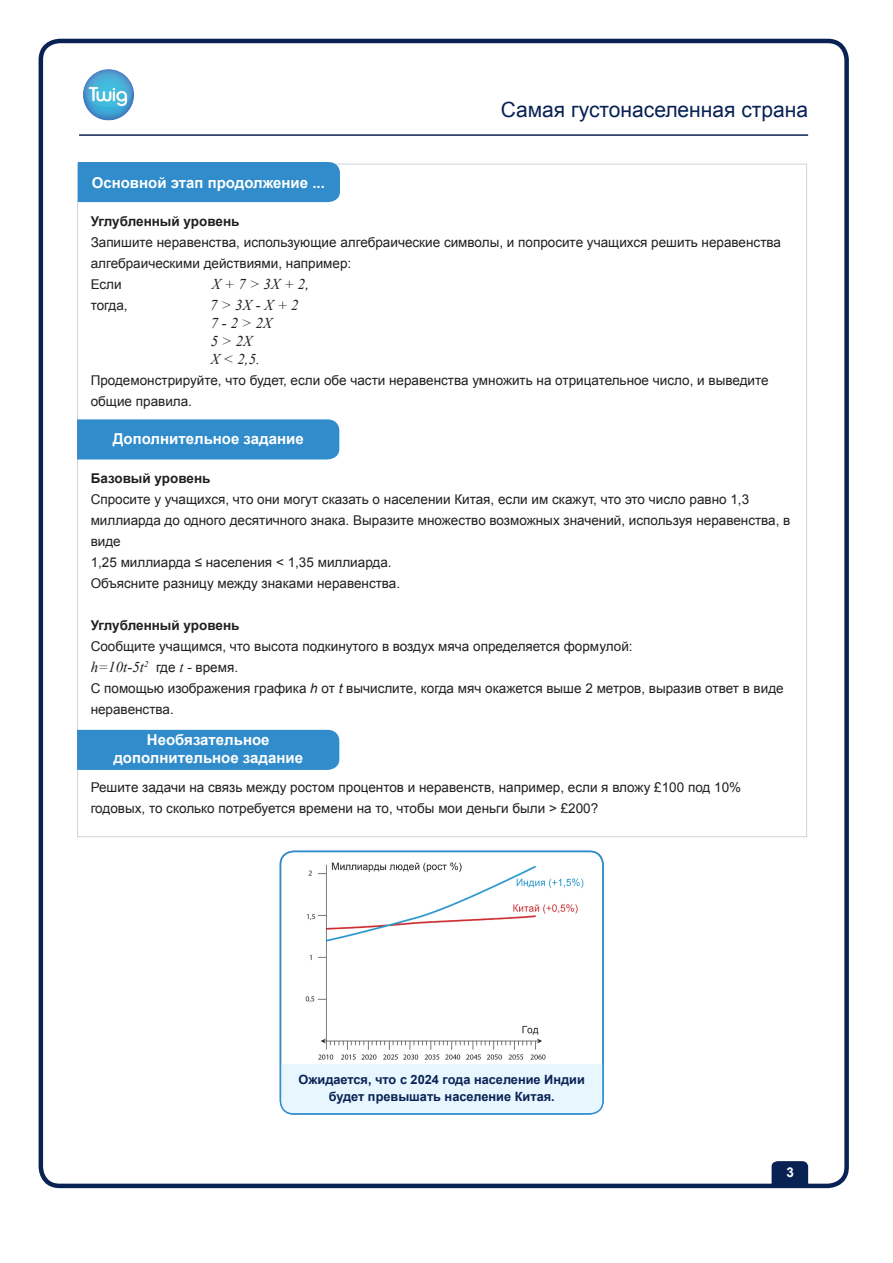
<style>
.page{position:relative;width:893px;height:1263px;background:#fff}
.page>*{position:absolute;margin:0;border:0;box-sizing:border-box;transform-origin:0 0}
.t1{font:21px "Arial";color:#092254}
.Subheads__in_blue_st{font:700 15px "Arial";color:#fff}
.Regular_paragraph{font:italic 15px "Times New Roman";color:#231f20}
.Regular_paragraph-2{font:13.5px/21px "Arial";color:#231f20}
.Regular_paragraph-3{font:700 13.5px "Arial";color:#231f20}
.t2{font:700 13.5px "Arial";color:#fff}
.image_captions{font:700 12.75px/16.5px "Arial";color:#092254;text-align:center}
.s1{font-family:"Times New Roman";font-style:italic;font-size:15px}
.s2{font-style:italic}
</style>
<div class="page">
<div style="left:39px;top:39px;width:810px;height:1149px;border:4px solid #092254;border-radius:19px"></div>
<hr style="left:79px;top:134px;width:729px;height:2px;background:#092254">
<img style="left:83px;top:69px;width:51px;height:52px">
<svg style="left:772px;top:1161px;width:36px;height:25px"></svg>
<div style="left:79px;top:419px;width:260px;height:40px;background:#308ccb"></div>
<div style="left:79px;top:730px;width:260px;height:40px;background:#308ccb"></div>
<img style="left:305px;top:862px;width:279px;height:198px">
<div style="left:280px;top:1064px;width:323px;height:50px;background:#e7f6ff"></div>
<div style="left:280px;top:851px;width:324px;height:263px;border:2px solid #308ccb;border-radius:13px"></div>
<div style="left:78px;top:162px;width:262px;height:40px;background:#308ccb"></div>
<p class="Subheads__in_blue_st" style="left:92px;top:172px;width:235px">Основной этап продолжение ...</p>
<h1 class="t1" style="left:501px;top:95px;width:309px">Самая густонаселенная страна</h1>
<p class="Regular_paragraph-3" style="left:91px;top:212px;width:150px">Углубленный уровень</p>
<p class="Regular_paragraph-2" style="left:91px;top:232px;width:692px">Запишите неравенства, использующие алгебраические символы, и попросите учащихся решить неравенства алгебраическими действиями, например:</p>
<p class="Regular_paragraph-2" style="left:91px;top:274px;width:33px">Если</p>
<p class="Regular_paragraph" style="left:212px;top:273px;width:99px">X + 7 &gt; 3X + 2,</p>
<p class="Regular_paragraph-2" style="left:91px;top:295px;width:38px">тогда,</p>
<p class="Regular_paragraph" style="left:210px;top:294px;width:90px">7 &gt; 3X - X + 2</p>
<p class="Regular_paragraph" style="left:211px;top:312px;width:63px">7 - 2 &gt; 2X</p>
<p class="Regular_paragraph" style="left:211px;top:330px;width:43px">5 &gt; 2X</p>
<p class="Regular_paragraph" style="left:211px;top:348px;width:51px">X &lt; 2,5.</p>
<p class="Regular_paragraph-2" style="left:91px;top:370px;width:679px">Продемонстрируйте, что будет, если обе части неравенства умножить на отрицательное число, и выведите общие правила.</p>
<p class="Subheads__in_blue_st" style="left:113px;top:429px;width:192px">Дополнительное задание</p>
<p class="Regular_paragraph-3" style="left:91px;top:469px;width:121px">Базовый уровень</p>
<p class="Regular_paragraph-2" style="left:91px;top:489px;width:701px">Спросите у учащихся, что они могут сказать о населении Китая, если им скажут, что это число равно 1,3 миллиарда до одного десятичного знака. Выразите множество возможных значений, используя неравенства, в виде</p>
<p class="Regular_paragraph-2" style="left:91px;top:552px;width:302px">1,25 миллиарда ≤ населения &lt; 1,35 миллиарда.</p>
<p class="Regular_paragraph-2" style="left:91px;top:573px;width:311px">Объясните разницу между знаками неравенства.</p>
<p class="Regular_paragraph-3" style="left:91px;top:616px;width:150px">Углубленный уровень</p>
<p class="Regular_paragraph-2" style="left:91px;top:636px;width:543px">Сообщите учащимся, что высота подкинутого в воздух мяча определяется формулой:</p>
<p class="Regular_paragraph-2" style="left:91px;top:657px;width:149px"><span class="s1">h=10t-5t</span><sup>2</sup> где <span class="s1">t</span> - время.</p>
<p class="Regular_paragraph-2" style="left:91px;top:678px;width:694px">С помощью изображения графика <span class="s2">h</span> от <span class="s2">t</span> вычислите, когда мяч окажется выше 2 метров, выразив ответ в виде неравенства.</p>
<p class="Subheads__in_blue_st" style="left:147px;top:730px;width:124px">Необязательное</p>
<p class="Subheads__in_blue_st" style="left:113px;top:748px;width:191px">дополнительное задание</p>
<p class="Regular_paragraph-2" style="left:91px;top:777px;width:652px">Решите задачи на связь между ростом процентов и неравенств, например, если я вложу £100 под 10% годовых, то сколько потребуется времени на то, чтобы мои деньги были &gt; £200?</p>
<p class="image_captions" style="left:299px;top:1072px;width:288px">Ожидается, что c 2024 года население Индии будет превышать население Китая.</p>
<p class="t2" style="left:786px;top:1163px;width:9px">3</p>
</div>
